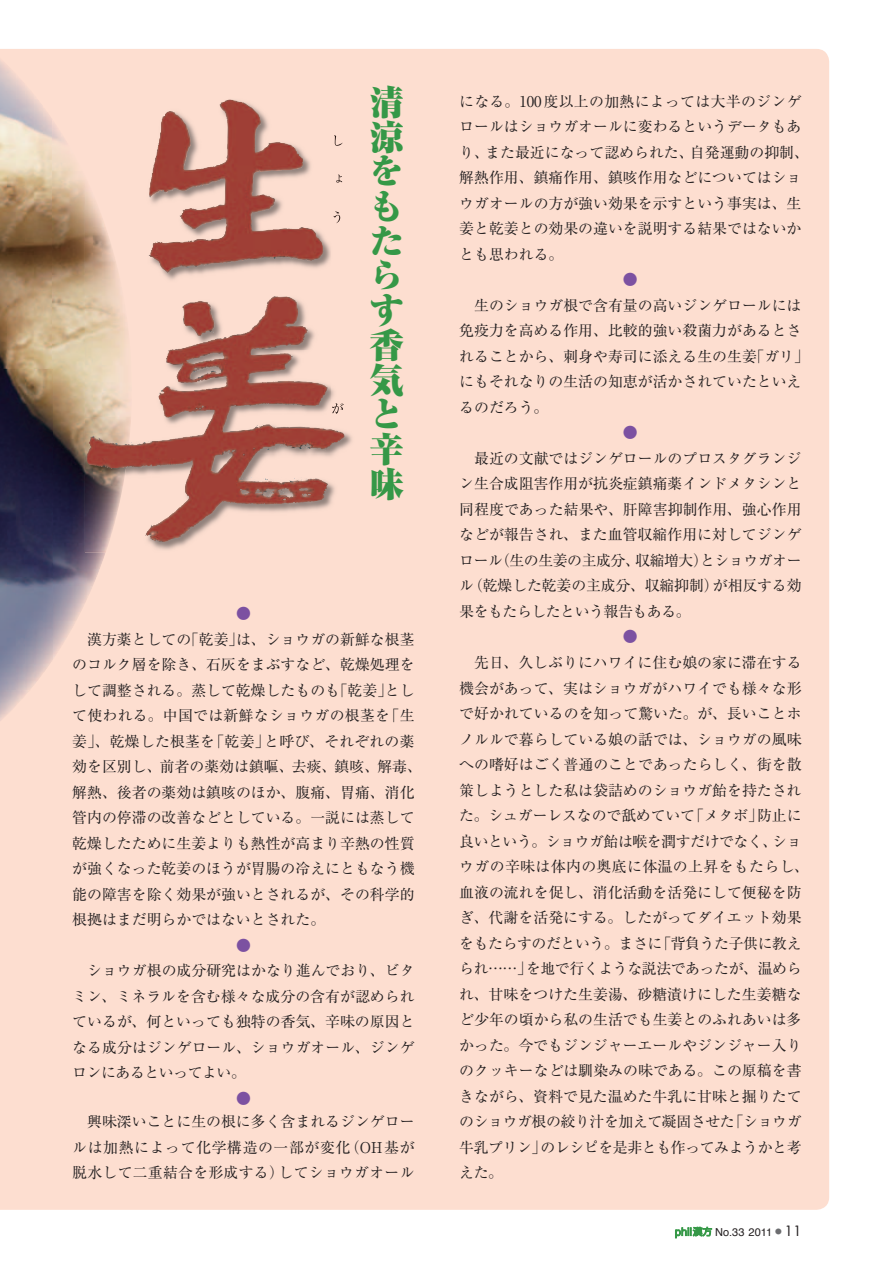
<style>
.page{position:relative;width:893px;height:1263px;background:#fff}
.page>*{position:absolute;margin:0;border:0;box-sizing:border-box;transform-origin:0 0}
.t1{font:34.05px/34.7px "Ryumin Pro Ultra 90 pv RKSJ V";color:#359847}
.t2{font:14.85px/25.5px "Ryumin Pro Regular 90 pv RKSJ H";color:#231f20}
.t3{font:14.85px "Ryumin Pro Regular 90 pv RKSJ H";color:#7c51a1}
.t4{font:10.95px "Helvetica";color:#231f20}
.s1{color:#359847}
.s2{font-family:"Shin Go Pro Regular 90 pv RKSJ H";font-size:9.6px;color:#359847}
.s3{font-family:"Futura";font-size:13.8px}
</style>
<div class="page">
<div style="left:0;top:49px;width:829px;height:1161px;background:#fdded0"></div>
<img style="left:0;top:56px;width:53px;height:635px">
<img style="left:52px;top:102px;width:54px;height:589px">
<img style="left:0;top:691px;width:32px;height:32px">
<img style="left:85px;top:98px;width:269px;height:454px">
<img style="left:85px;top:175px;width:47px;height:377px">
<img style="left:331px;top:135px;width:1px;height:279px">
<div style="left:332px;top:135px;width:12px;height:279px;background:#fdded0"></div>
<img style="left:252px;top:107px;width:52px;height:100px">
<h1 class="t1" style="left:370px;top:89px;width:35px">清涼をもたらす香気と辛味</h1>
<p class="t3" style="left:236px;top:608px;width:16px">●</p>
<p class="t2" style="left:72px;top:628px;width:351px;text-indent:15px">漢方薬としての「乾姜」は、ショウガの新鮮な根茎のコルク層を除き、石灰をまぶすなど、乾燥処理をして調整される。蒸して乾燥したものも「乾姜」として使われる。中国では新鮮なショウガの根茎を「生姜」、乾燥した根茎を「乾姜」と呼び、それぞれの薬効を区別し、前者の薬効は鎮嘔、去痰、鎮咳、解毒、解熱、後者の薬効は鎮咳のほか、腹痛、胃痛、消化管内の停滞の改善などとしている。一説には蒸して乾燥したために生姜よりも熱性が高まり辛熱の性質が強くなった乾姜のほうが胃腸の冷えにともなう機能の障害を除く効果が強いとされるが、その科学的根拠はまだ明らかではないとされた。</p>
<p class="t3" style="left:236px;top:939px;width:16px">●</p>
<p class="t2" style="left:72px;top:960px;width:344px;text-align:justify;text-indent:15px">ショウガ根の成分研究はかなり進んでおり、ビタミン、ミネラルを含む様々な成分の含有が認められているが、何といっても独特の香気、辛味の原因となる成分はジンゲロール、ショウガオール、ジンゲロンにあるといってよい。</p>
<p class="t3" style="left:236px;top:1093px;width:16px">●</p>
<p class="t2" style="left:72px;top:1111px;width:344px;text-align:justify;text-indent:15px">興味深いことに生の根に多く含まれるジンゲロールは加熱によって化学構造の一部が変化（OH基が脱水して二重結合を形成する）してショウガオール</p>
<p class="t2" style="left:459px;top:90px;width:351px">になる。100度以上の加熱によっては大半のジンゲロールはショウガオールに変わるというデータもあり、また最近になって認められた、自発運動の抑制、解熱作用、鎮痛作用、鎮咳作用などについてはショウガオールの方が強い効果を示すという事実は、生姜と乾姜との効果の違いを説明する結果ではないかとも思われる。</p>
<p class="t3" style="left:623px;top:274px;width:16px">●</p>
<p class="t2" style="left:459px;top:294px;width:351px;text-indent:15px">生のショウガ根で含有量の高いジンゲロールには免疫力を高める作用、比較的強い殺菌力があるとされることから、刺身や寿司に添える生の生姜「ガリ」にもそれなりの生活の知恵が活かされていたといえるのだろう。</p>
<p class="t3" style="left:623px;top:427px;width:16px">●</p>
<p class="t2" style="left:459px;top:447px;width:344px;text-align:justify;text-indent:15px">最近の文献ではジンゲロールのプロスタグランジン生合成阻害作用が抗炎症鎮痛薬インドメタシンと同程度であった結果や、肝障害抑制作用、強心作用などが報告され、また血管収縮作用に対してジンゲロール（生の生姜の主成分、収縮増大）とショウガオール（乾燥した乾姜の主成分、収縮抑制）が相反する効果をもたらしたという報告もある。</p>
<p class="t3" style="left:623px;top:631px;width:16px">●</p>
<p class="t2" style="left:459px;top:652px;width:351px;text-indent:15px">先日、久しぶりにハワイに住む娘の家に滞在する機会があって、実はショウガがハワイでも様々な形で好かれているのを知って驚いた。が、長いことホノルルで暮らしている娘の話では、ショウガの風味への嗜好はごく普通のことであったらしく、街を散策しようとした私は袋詰めのショウガ飴を持たされた。シュガーレスなので舐めていて「メタボ」防止に良いという。ショウガ飴は喉を潤すだけでなく、ショウガの辛味は体内の奥底に体温の上昇をもたらし、血液の流れを促し、消化活動を活発にして便秘を防ぎ、代謝を活発にする。したがってダイエット効果をもたらすのだという。まさに「背負うた子供に教えられ……」を地で行くような説法であったが、温められ、甘味をつけた生姜湯、砂糖漬けにした生姜糖など少年の頃から私の生活でも生姜とのふれあいは多かった。今でもジンジャーエールやジンジャー入りのクッキーなどは馴染みの味である。この原稿を書きながら、資料で見た温めた牛乳に甘味と掘りたてのショウガ根の絞り汁を加えて凝固させた「ショウガ牛乳プリン」のレシピを是非とも作ってみようかと考えた。</p>
<p class="t4" style="left:675px;top:1227px;width:128px"><span class="s1">phil</span><span class="s2">漢方</span> No.33 2011 <sup>●</sup> <span class="s3">11</span></p>
</div>
